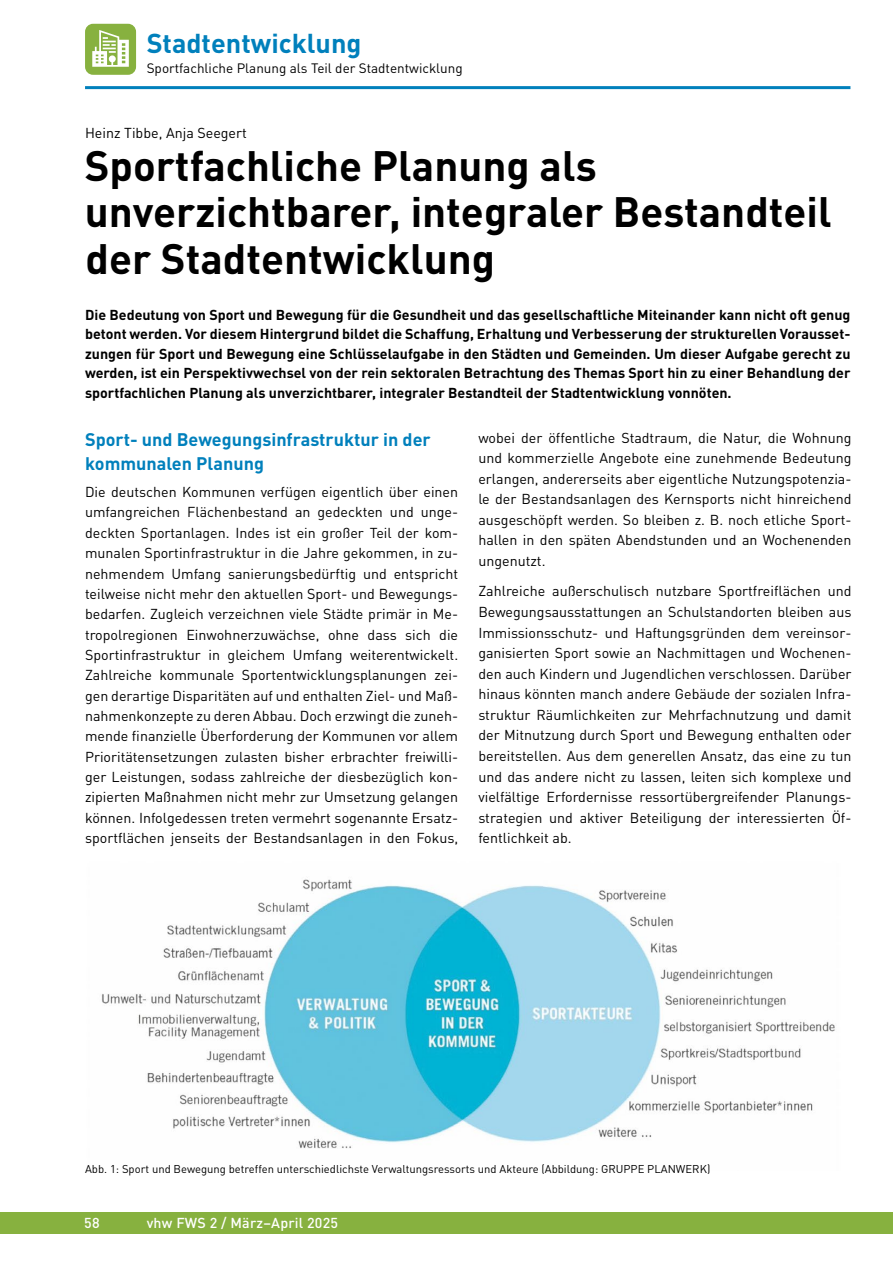
<style>
.page{position:relative;width:893px;height:1263px;background:#fff}
.page>*{position:absolute;margin:0;border:0;box-sizing:border-box;transform-origin:0 0}
.t1{font:700 42px/46.5px "DIN Pro";color:#000}
.t2{font:700 27px "DIN Pro";color:#0080bc}
.t3{font:700 18px/24.9px "DIN Pro";color:#0080bc}
.t4{font:14.25px/20.5px "DIN Pro";color:#000;text-align:justify}
.t5{font:700 14.25px/19.5px "DIN Pro";color:#000;text-align:justify}
.t6{font:500 14.25px "DIN Pro";letter-spacing:.015em;color:#fff}
.t7{font:13.5px "DIN Pro";color:#000}
.t8{font:11.25px "DIN Pro";color:#000}
</style>
<div class="page">
<div style="left:0;top:1212px;width:893px;height:21px;background:#87b13f"></div>
<hr style="left:85px;top:86px;width:765px;height:3px;background:#0080bc">
<div style="left:85px;top:24px;width:51px;height:51px;background:#87b13f;border-radius:8px"></div>
<svg style="left:92px;top:30px;width:37px;height:37px"></svg>
<img style="left:101px;top:879px;width:734px;height:270px">
<h2 class="t2" style="left:147px;top:25px;width:216px">Stadtentwicklung</h2>
<p class="t7" style="left:147px;top:59px;width:318px">Sportfachliche Planung als Teil der Stadtentwicklung</p>
<p class="t4" style="left:85px;top:122px;width:163px">Heinz Tibbe, Anja Seegert</p>
<h1 class="t1" style="left:85px;top:141px;width:749px">Sportfachliche Planung als unverzichtbarer, integraler Bestandteil der Stadtentwicklung</h1>
<p class="t5" style="left:85px;top:304px;width:767px">Die Bedeutung von Sport und Bewegung für die Gesundheit und das gesellschaftliche Miteinander kann nicht oft genug betont werden. Vor diesem Hintergrund bildet die Schaffung, Erhaltung und Verbesserung der strukturellen Vorausset&shy;zungen für Sport und Bewegung eine Schlüsselaufgabe in den Städten und Gemeinden. Um dieser Aufgabe gerecht zu werden, ist ein Perspektivwechsel von der rein sektoralen Betrachtung des Themas Sport hin zu einer Behandlung der sportfachlichen Planung als unverzichtbarer, integraler Bestandteil der Stadtentwicklung vonnöten.</p>
<p class="t3" style="left:85px;top:426px;width:347px">Sport- und Bewegungsinfrastruktur in der kommunalen Planung</p>
<p class="t4" style="left:85px;top:481px;width:375px">Die deutschen Kommunen verfügen eigentlich über einen umfangreichen Flächenbestand an gedeckten und unge&shy;deckten Sportanlagen. Indes ist ein großer Teil der kom&shy;munalen Sportinfrastruktur in die Jahre gekommen, in zu&shy;nehmendem Umfang sanierungsbedürftig und entspricht teilweise nicht mehr den aktuellen Sport- und Bewegungs&shy;bedarfen. Zugleich verzeichnen viele Städte primär in Me&shy;tropolregionen Einwohnerzuwächse, ohne dass sich die Sportinfrastruktur in gleichem Umfang weiterentwickelt.<br>Zahlreiche kommunale Sportentwicklungsplanungen zei&shy;gen derartige Disparitäten auf und enthalten Ziel- und Maß&shy;nahmenkonzepte zu deren Abbau. Doch erzwingt die zuneh&shy;mende finanzielle Überforderung der Kommunen vor allem Prioritätensetzungen zulasten bisher erbrachter freiwilli&shy;ger Leistungen, sodass zahlreiche der diesbezüglich kon&shy;zipierten Maßnahmen nicht mehr zur Umsetzung gelangen können. Infolgedessen treten vermehrt sogenannte Ersatz&shy;sportflächen jenseits der Bestandsanlagen in den Fokus,</p>
<p class="t4" style="left:478px;top:427px;width:375px">wobei der öffentliche Stadtraum, die Natur, die Wohnung und kommerzielle Angebote eine zunehmende Bedeutung erlangen, andererseits aber eigentliche Nutzungspotenzia&shy;le der Bestandsanlagen des Kernsports nicht hinreichend ausgeschöpft werden. So bleiben z. B. noch etliche Sport&shy;hallen in den späten Abendstunden und an Wochenenden ungenutzt.</p>
<p class="t4" style="left:478px;top:580px;width:375px">Zahlreiche außerschulisch nutzbare Sportfreiflächen und Bewegungsausstattungen an Schulstandorten bleiben aus Immissionsschutz- und Haftungsgründen dem vereinsor&shy;ganisierten Sport sowie an Nachmittagen und Wochenen&shy;den auch Kindern und Jugendlichen verschlossen. Darüber hinaus könnten manch andere Gebäude der sozialen Infra&shy;struktur Räumlichkeiten zur Mehrfachnutzung und damit der Mitnutzung durch Sport und Bewegung enthalten oder bereitstellen. Aus dem generellen Ansatz, das eine zu tun und das andere nicht zu lassen, leiten sich komplexe und vielfältige Erfordernisse ressortübergreifender Planungs&shy;strategien und aktiver Beteiligung der interessierten Öf&shy;fentlichkeit ab.</p>
<p class="t8" style="left:85px;top:1161px;width:627px">Abb. 1: Sport und Bewegung betreffen unterschiedlichste Verwaltungsressorts und Akteure (Abbildung: GRUPPE PLANWERK)</p>
<p class="t6" style="left:84px;top:1213px;width:17px">58</p>
<p class="t6" style="left:147px;top:1213px;width:193px">vhw FWS 2 / März–April 2025</p>
</div>
